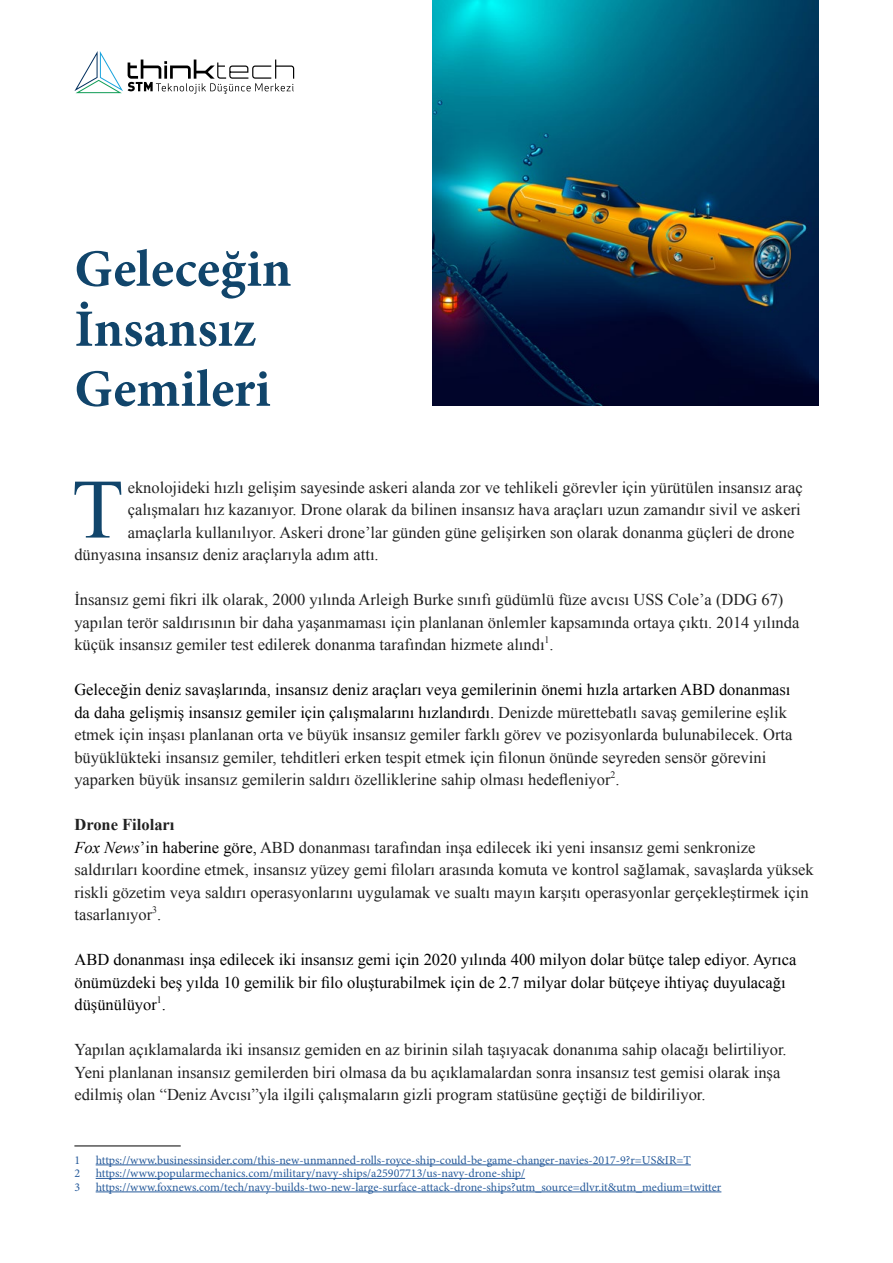
<style>
.page{position:relative;width:893px;height:1263px;background:#fff}
.page>*{position:absolute;margin:0;border:0;box-sizing:border-box;transform-origin:0 0}
.t1{font:84.45px "Times New Roman";color:#11456b}
.t2{font:700 52.5px/60px "Minion Pro";color:#11456b}
.t3{font:16.5px/22.5px "Times New Roman";color:#212121}
.t4{font:16.5px/22.5px "Times New Roman";color:#000}
.t5{font:12px "Minion Pro";color:#275b9b}
.t6{font:9.9px "Times New Roman";color:#212121}
.t7{font:9.9px "Times New Roman";color:#000}
.s1{color:#000}
.s2{font-weight:700}
.s3{font-style:italic;color:#000}
.s4{font-size:16.5px}
</style>
<div class="page">
<svg style="left:74px;top:51px;width:220px;height:43px"></svg>
<hr style="left:74px;top:1146px;width:107px;height:1px;background:#000">
<hr style="left:96px;top:1164px;width:595px;height:1px;background:#275b9b">
<hr style="left:96px;top:1178px;width:429px;height:1px;background:#275b9b">
<hr style="left:96px;top:1191px;width:625px;height:1px;background:#275b9b">
<img style="left:432px;top:0;width:387px;height:405px">
<h2 class="t2" style="left:74px;top:238px;width:219px">Geleceğin<br>İnsansız<br>Gemileri</h2>
<h1 class="t1" style="left:72px;top:452px;width:53px">T</h1>
<p class="t3" style="left:128px;top:475px;width:677px">eknolojideki hızlı gelişim sayesinde askeri alanda zor ve tehlikeli görevler için yürütülen insansız araç</p>
<p class="t3" style="left:128px;top:498px;width:675px">çalışmaları hız kazanıyor. Drone olarak da bilinen insansız hava araçları uzun zamandır sivil ve askeri</p>
<p class="t3" style="left:128px;top:520px;width:668px">amaçlarla kullanılıyor. Askeri drone’lar günden güne gelişirken son olarak donanma güçleri de drone</p>
<p class="t3" style="left:74px;top:543px;width:306px">dünyasına insansız deniz araçlarıyla adım attı.</p>
<p class="t3" style="left:74px;top:588px;width:726px">İnsansız gemi fikri ilk olarak, 2000 yılında Arleigh Burke sınıfı güdümlü füze avcısı USS Cole’a (DDG 67) yapılan terör saldırısının bir daha yaşanmaması için planlanan önlemler kapsamında ortaya çıktı. 2014 yılında küçük insansız gemiler test edilerek donanma tarafından hizmete alındı .</p>
<p class="t6" style="left:544px;top:633px;width:6px">1</p>
<p class="t3" style="left:74px;top:678px;width:720px"><span class="s1">Geleceğin deniz savaşlarında, insansız deniz araçları veya gemilerinin önemi hızla artarken ABD donanması da daha gelişmiş insansız gemiler için çalışmalarını hızlandırdı.</span> Denizde mürettebatlı savaş gemilerine eşlik etmek için inşası planlanan orta ve büyük insansız gemiler farklı görev ve pozisyonlarda bulunabilecek. Orta büyüklükteki insansız gemiler, tehditleri erken tespit etmek için filonun önünde seyreden sensör görevini yaparken büyük insansız gemilerin saldırı özelliklerine sahip olması hedefleniyor .</p>
<p class="t6" style="left:611px;top:768px;width:6px">2</p>
<p class="t3" style="left:74px;top:813px;width:741px"><span class="s2">Drone Filoları<br></span><span class="s3">Fox News</span><span class="s1">’in haberine göre,</span> ABD donanması tarafından inşa edilecek iki yeni insansız gemi senkronize saldırıları koordine etmek, insansız yüzey gemi filoları arasında komuta ve kontrol sağlamak, savaşlarda yüksek riskli gözetim veya saldırı operasyonlarını uygulamak ve sualtı mayın karşıtı operasyonlar gerçekleştirmek için tasarlanıyor</p>
<p class="t6" style="left:152px;top:903px;width:11px">3<span class="s4">.</span></p>
<p class="t4" style="left:74px;top:948px;width:724px">ABD donanması inşa edilecek iki insansız gemi için 2020 yılında 400 milyon dolar bütçe talep ediyor. Ayrıca önümüzdeki beş yılda 10 gemilik bir filo oluşturabilmek için de 2.7 milyar dolar bütçeye ihtiyaç duyulacağı düşünülüyor</p>
<p class="t7" style="left:157px;top:993px;width:11px">1<span class="s4">.</span></p>
<p class="t3" style="left:74px;top:1038px;width:714px">Yapılan açıklamalarda iki insansız gemiden en az birinin silah taşıyacak donanıma sahip olacağı belirtiliyor.<br>Yeni planlanan insansız gemilerden biri olmasa da bu açıklamalardan sonra insansız test gemisi olarak inşa edilmiş olan “Deniz Avcısı”yla ilgili çalışmaların gizli program statüsüne geçtiği de bildiriliyor.</p>
<p class="t5" style="left:74px;top:1152px;width:7px">1</p>
<p class="t5" style="left:96px;top:1152px;width:597px">https://www.businessinsider.com/this-new-unmanned-rolls-royce-ship-could-be-game-changer-navies-2017-9?r=US&amp;IR=T</p>
<p class="t5" style="left:74px;top:1165px;width:7px">2</p>
<p class="t5" style="left:96px;top:1165px;width:431px">https://www.popularmechanics.com/military/navy-ships/a25907713/us-navy-drone-ship/</p>
<p class="t5" style="left:74px;top:1179px;width:7px">3</p>
<p class="t5" style="left:96px;top:1179px;width:627px">https://www.foxnews.com/tech/navy-builds-two-new-large-surface-attack-drone-ships?utm_source=dlvr.it&amp;utm_medium=twitter</p>
</div>
